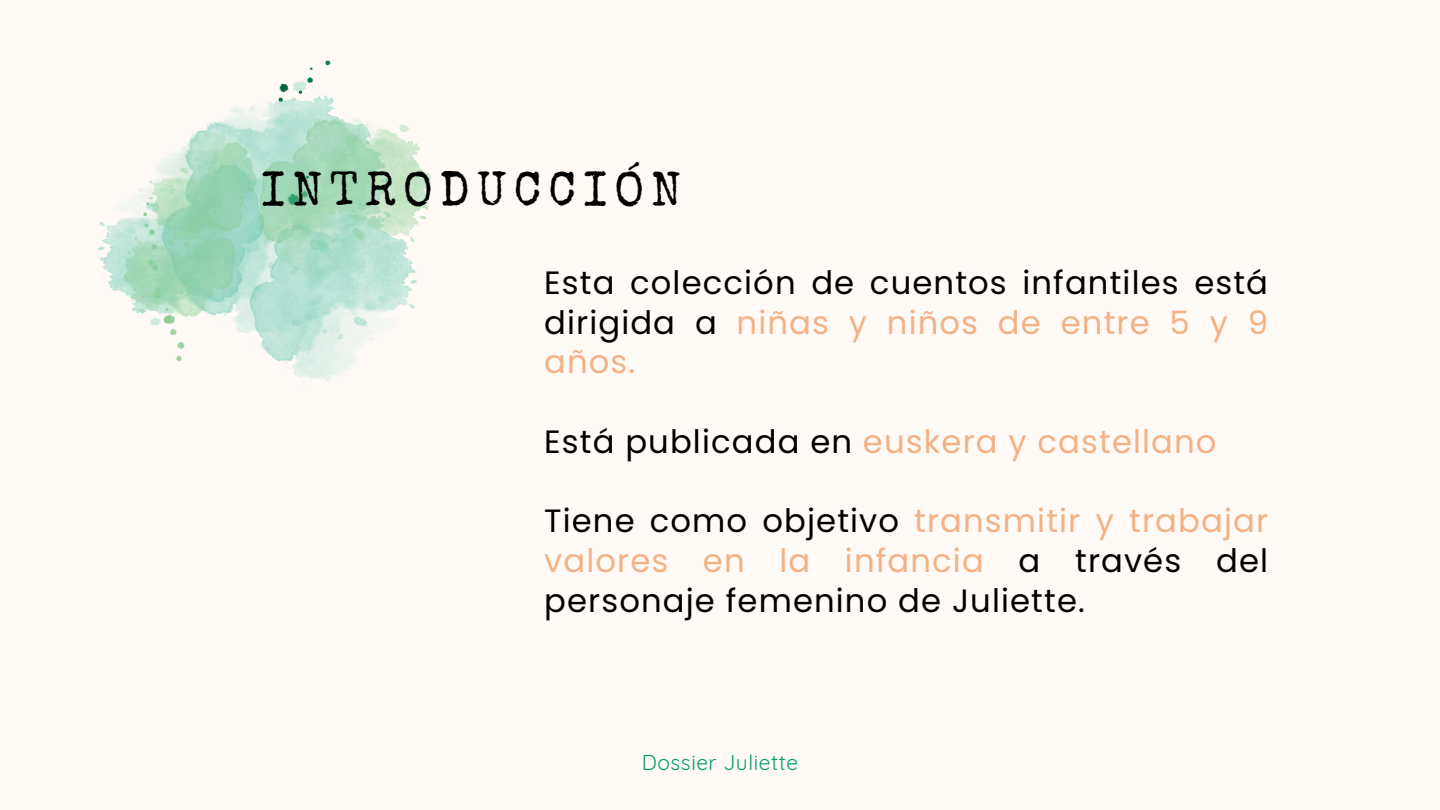
<style>
.page{position:relative;width:1440px;height:810px;background:#fffaf6}
.page>*{position:absolute;margin:0;border:0;box-sizing:border-box;transform-origin:0 0}
.t1{font:47.9px "Special Elite";letter-spacing:.15em;color:#000}
.t2{font:32.2px/39.8px "Poppins";letter-spacing:.035em;color:#000;text-align:justify}
.t3{font:32.2px "Poppins";letter-spacing:.035em;color:#f2b286}
.t4{font:21px "Quicksand";letter-spacing:.025em;color:#069d70}
.s1{color:#f2b286}
.s2{color:#000}
</style>
<div class="page">
<img style="left:97px;top:60px;width:334px;height:321px">
<h1 class="t1" style="left:262px;top:171px;width:421px">INTRODUCCIÓN</h1>
<p class="t2" style="left:544px;top:263px;width:725px">Esta colección de cuentos infantiles está dirigida a <span class="s1">niñas y niños de entre 5 y 9 años.</span></p>
<p class="t3" style="left:544px;top:419px;width:674px"><span class="s2">Está publicada en</span> euskera y castellano</p>
<p class="t2" style="left:544px;top:501px;width:725px">Tiene como objetivo <span class="s1">transmitir y trabajar valores en la infancia</span> a través del personaje femenino de Juliette.</p>
<p class="t4" style="left:642px;top:749px;width:158px">Dossier Juliette</p>
</div>
